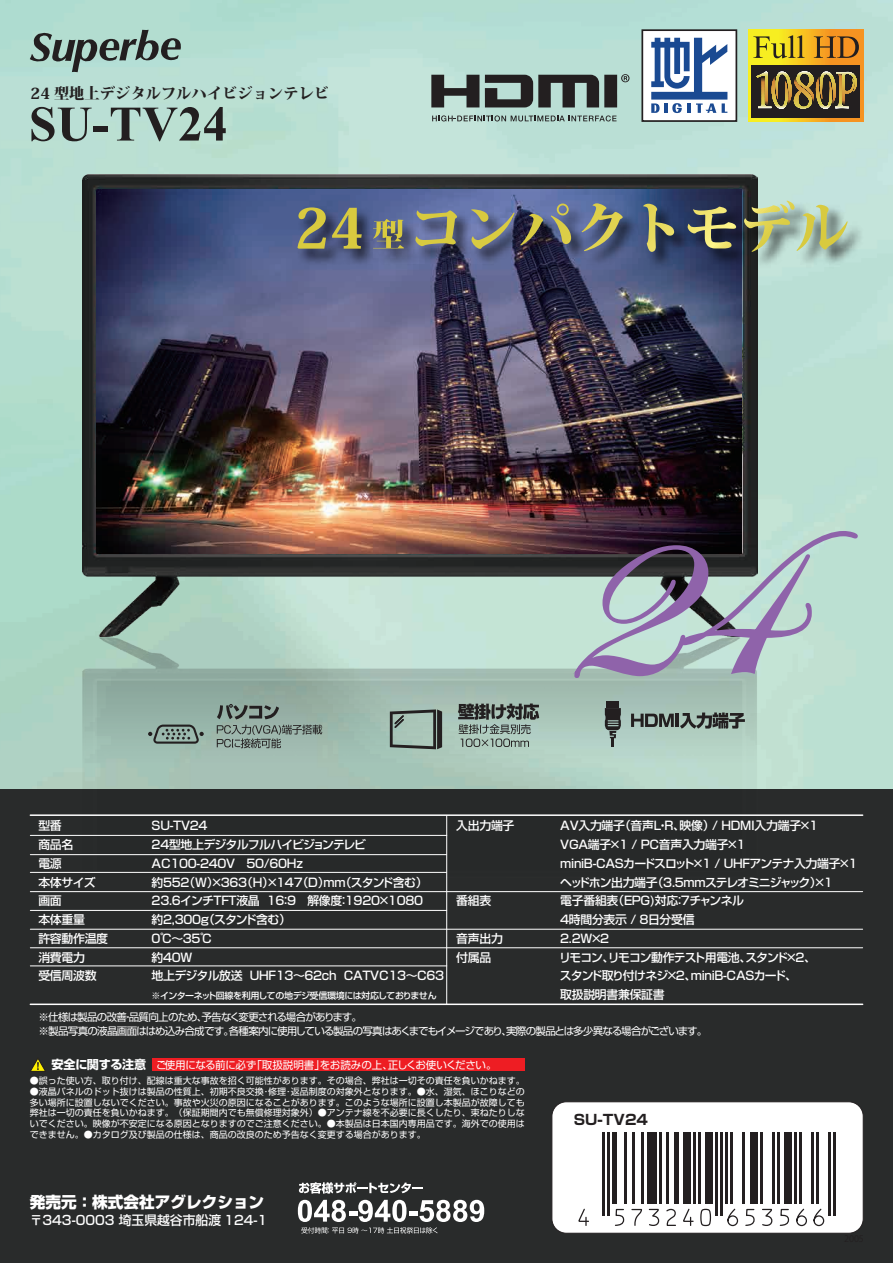
<style>
.page{position:relative;width:893px;height:1263px;background:#fff}
.page>*{position:absolute;margin:0;border:0;box-sizing:border-box;transform-origin:0 0}
.t1{font:237.75px "Edwardian Script ITC";color:#8f63aa}
.t2{font:700 61.8px "Aparajita";color:#231f20}
.t3{font:800 15.6px "Shin Go Pr 5";color:#fff}
.t4{font:800 15.3px "Koz Min Pr 6 N";color:#231f20}
.t5{font:700 14.1px "Shin Go Pr 5";color:#231f20}
.t6{font:500 12.75px "Shin Go Pr 5";color:#fff}
.t7{font:500 11.85px/18.8px "Shin Go Pr 5";letter-spacing:-.025em;color:#fff}
.t8{font:10.5px/14.4px "Shin Go Pr 5";letter-spacing:-.075em;color:#fff}
.t9{font:10.5px "Shin Go Pr 5";letter-spacing:-.035em;color:#fff}
.t10{font:9px/10.8px "Shin Go Pr 5";color:#fff;text-align:justify}
.t11{font:500 9px "Shin Go Pr 5";letter-spacing:-.05em;color:#fff}
.s1{font-weight:700;font-size:12.15px}
</style>
<div class="page">
<img style="left:0;top:0;width:893px;height:789px">
<div style="left:0;top:789px;width:893px;height:474px;background:#292b2b"></div>
<div style="left:552px;top:1102px;width:311px;height:131px;background:#fff;border-radius:14px"></div>
<div style="left:552px;top:1101px;width:311px;height:132px;border:1px solid #231f20;border-radius:14px"></div>
<svg style="left:299px;top:1187px;width:124px;height:6px"></svg>
<svg style="left:298px;top:1200px;width:186px;height:33px"></svg>
<svg style="left:30px;top:1058px;width:16px;height:14px"></svg>
<svg style="left:30px;top:30px;width:153px;height:42px;background:#8aa79f"></svg>
<svg style="left:748px;top:30px;width:115px;height:91px;background:#eeb820"></svg>
<svg style="left:753px;top:35px;width:51px;height:23px"></svg>
<svg style="left:814px;top:36px;width:45px;height:22px"></svg>
<div style="left:751px;top:65px;width:109px;height:52px;background:#231f20"></div>
<svg style="left:756px;top:71px;width:101px;height:38px"></svg>
<div style="left:641px;top:29px;width:96px;height:93px;background:#fff;border:2px solid #231f20"></div>
<svg style="left:651px;top:38px;width:76px;height:75px"></svg>
<img style="left:51px;top:149px;width:740px;height:1038px">
<img style="left:82px;top:175px;width:675px;height:462px">
<img style="left:97px;top:190px;width:645px;height:363px">
<svg style="left:563px;top:529px;width:296px;height:155px;background:#97a6a7"></svg>
<svg style="left:217px;top:725px;width:105px;height:23px;background:#82958d"></svg>
<svg style="left:217px;top:704px;width:62px;height:15px"></svg>
<svg style="left:458px;top:703px;width:81px;height:44px;background:#7d8e86"></svg>
<svg style="left:390px;top:709px;width:52px;height:40px;background:#7d8f86"></svg>
<svg style="left:631px;top:712px;width:114px;height:17px;background:#68756f"></svg>
<div style="left:607px;top:701px;width:12px;height:6px;background:#231f20"></div>
<svg style="left:605px;top:708px;width:16px;height:39px"></svg>
<svg style="left:148px;top:724px;width:56px;height:20px"></svg>
<img style="left:293px;top:196px;width:576px;height:77px">
<svg style="left:557px;top:201px;width:291px;height:51px;background:#747f76"></svg>
<hr style="left:602px;top:1132px;width:3px;height:84px;background:#231f20">
<hr style="left:607px;top:1132px;width:3px;height:84px;background:#231f20">
<div style="left:612px;top:1132px;width:5px;height:72px;background:#231f20"></div>
<hr style="left:624px;top:1132px;width:3px;height:72px;background:#231f20">
<hr style="left:632px;top:1132px;width:2px;height:72px;background:#231f20">
<hr style="left:642px;top:1132px;width:2px;height:72px;background:#231f20">
<div style="left:647px;top:1132px;width:9px;height:72px;background:#231f20"></div>
<hr style="left:659px;top:1132px;width:2px;height:72px;background:#231f20">
<hr style="left:666px;top:1132px;width:3px;height:72px;background:#231f20">
<div style="left:674px;top:1132px;width:5px;height:72px;background:#231f20"></div>
<div style="left:683px;top:1132px;width:8px;height:72px;background:#231f20"></div>
<hr style="left:693px;top:1132px;width:3px;height:72px;background:#231f20">
<hr style="left:698px;top:1132px;width:3px;height:72px;background:#231f20">
<div style="left:706px;top:1132px;width:7px;height:72px;background:#231f20"></div>
<hr style="left:715px;top:1132px;width:3px;height:84px;background:#231f20">
<hr style="left:720px;top:1132px;width:3px;height:84px;background:#231f20">
<hr style="left:725px;top:1132px;width:3px;height:72px;background:#231f20">
<hr style="left:730px;top:1132px;width:3px;height:72px;background:#231f20">
<hr style="left:743px;top:1132px;width:2px;height:72px;background:#231f20">
<div style="left:750px;top:1132px;width:7px;height:72px;background:#231f20"></div>
<hr style="left:760px;top:1132px;width:2px;height:72px;background:#231f20">
<hr style="left:772px;top:1132px;width:3px;height:72px;background:#231f20">
<hr style="left:777px;top:1132px;width:2px;height:72px;background:#231f20">
<div style="left:784px;top:1132px;width:8px;height:72px;background:#231f20"></div>
<hr style="left:794px;top:1132px;width:3px;height:72px;background:#231f20">
<hr style="left:799px;top:1132px;width:3px;height:72px;background:#231f20">
<hr style="left:811px;top:1132px;width:3px;height:72px;background:#231f20">
<hr style="left:816px;top:1132px;width:3px;height:72px;background:#231f20">
<hr style="left:829px;top:1132px;width:2px;height:84px;background:#231f20">
<hr style="left:834px;top:1132px;width:2px;height:84px;background:#231f20">
<svg style="left:579px;top:1208px;width:10px;height:17px"></svg>
<svg style="left:615px;top:1208px;width:10px;height:18px"></svg>
<svg style="left:631px;top:1208px;width:45px;height:18px"></svg>
<svg style="left:683px;top:1208px;width:11px;height:17px"></svg>
<svg style="left:700px;top:1208px;width:12px;height:19px"></svg>
<svg style="left:727px;top:1208px;width:12px;height:19px"></svg>
<svg style="left:745px;top:1208px;width:10px;height:18px"></svg>
<svg style="left:762px;top:1208px;width:11px;height:18px"></svg>
<svg style="left:779px;top:1208px;width:11px;height:18px"></svg>
<svg style="left:796px;top:1208px;width:29px;height:19px"></svg>
<hr style="left:30px;top:814px;width:833px;height:2px;background:#fff">
<hr style="left:30px;top:835px;width:417px;height:1px;background:#fff">
<hr style="left:30px;top:854px;width:417px;height:1px;background:#fff">
<hr style="left:30px;top:872px;width:417px;height:1px;background:#fff">
<hr style="left:30px;top:891px;width:833px;height:1px;background:#fff">
<hr style="left:30px;top:910px;width:417px;height:1px;background:#fff">
<hr style="left:30px;top:929px;width:833px;height:1px;background:#fff">
<hr style="left:30px;top:947px;width:833px;height:1px;background:#fff">
<hr style="left:30px;top:965px;width:417px;height:1px;background:#fff">
<hr style="left:30px;top:1003px;width:833px;height:2px;background:#fff">
<hr style="left:446px;top:815px;width:1px;height:189px;background:#fff">
<svg style="left:432px;top:115px;width:184px;height:6px"></svg>
<svg style="left:431px;top:75px;width:48px;height:32px;background:#5c6663"></svg>
<svg style="left:485px;top:74px;width:144px;height:33px;background:#5d6966"></svg>
<p class="t4" style="left:31px;top:85px;width:300px">24 型地上デジタルフルハイビジョンテレビ</p>
<h2 class="t2" style="left:29px;top:95px;width:200px">SU-TV24</h2>
<h1 class="t1" style="left:557px;top:469px;width:229px">24</h1>
<p class="t7" style="left:559px;top:815px;width:300px">AV入力端子（音声L・R、映像）/ HDMI入力端子×1<br>VGA端子×1 / PC音声入力端子×1<br>miniB-CASカードスロット×1 / UHFアンテナ入力端子×1ヘッドホン出力端子（3.5mmステレオミニジャック）×1<br>電子番組表（EPG)対応：7チャンネル<br>４時間分表示 / ８日分受信<br>2.2W×2<br>リモコン、リモコン動作テスト用電池、スタンド×2、<br>スタンド取り付けネジ×2、miniB-CASカード、<br>取扱説明書兼保証書</p>
<p class="t7" style="left:38px;top:815px;width:71px">型番<br>商品名<br>電源<br>本体サイズ画面<br>本体重量<br>許容動作温度消費電力<br>受信周波数</p>
<p class="t7" style="left:152px;top:815px;width:294px">SU-TV24<br>24型地上デジタルフルハイビジョンテレビ<br>AC100-240V　50/60Hz<br>約552（W）×363（H）×147（D）mm（スタンド含む）<br>23.6インチTFT液晶 16：9　解像度：1920×1080約2,300g（スタンド含む）<br>0℃～35℃<br>約40W<br>地上デジタル放送 UHF13～62ch CATVC13～C63</p>
<p class="t11" style="left:152px;top:988px;width:287px">※インターネット回線を利用しての地デジ受信環境には対応しておりません</p>
<p class="t8" style="left:38px;top:1008px;width:670px">※仕様は製品の改善・品質向上のため、予告なく変更される場合があります。<br>※製品写真の液晶画面ははめ込み合成です。各種案内に使用している製品の写真はあくまでもイメージであり、実際の製品とは多少異なる場合がございます。</p>
<p class="t7" style="left:456px;top:815px;width:60px">入出力端子</p>
<p class="t7" style="left:456px;top:890px;width:37px">番組表</p>
<p class="t7" style="left:456px;top:928px;width:48px">音声出力付属品</p>
<p class="t9" style="left:52px;top:1056px;width:446px"><span class="s1">安全に関する注意</span> ご使用になる前に必ず「取扱説明書」をお読みの上、正しくお使いください。</p>
<p class="t10" style="left:30px;top:1074px;width:497px">●誤った使い方、取り付け、配線は重大な事故を招く可能性があります。その場合、弊社は一切その責任を負いかねます。</p>
<p class="t10" style="left:30px;top:1085px;width:497px">●液晶パネルのドット抜けは製品の性質上、初期不良交換･修理･返品制度の対象外となります。●水、湿気、ほこりなどの多い場所に設置しないでください。事故や火災の原因になることがあります。このような場所に設置し本製品が故障しても弊社は一切の責任を負いかねます。（保証期間内でも無償修理対象外）●アンテナ線を不必要に長くしたり、束ねたりしないでください。映像が不安定になる原因となりますのでご注意ください。●本製品は日本国内専用品です。海外での使用はできません。●カタログ及び製品の仕様は、商品の改良のため予告なく変更する場合があります。</p>
<h3 class="t3" style="left:30px;top:1189px;width:236px">発売元：株式会社アグレクション</h3>
<p class="t6" style="left:30px;top:1209px;width:239px">〒343-0003 埼玉県越谷市船渡 124-1</p>
<p class="t5" style="left:574px;top:1108px;width:76px">SU-TV24</p>
</div>
